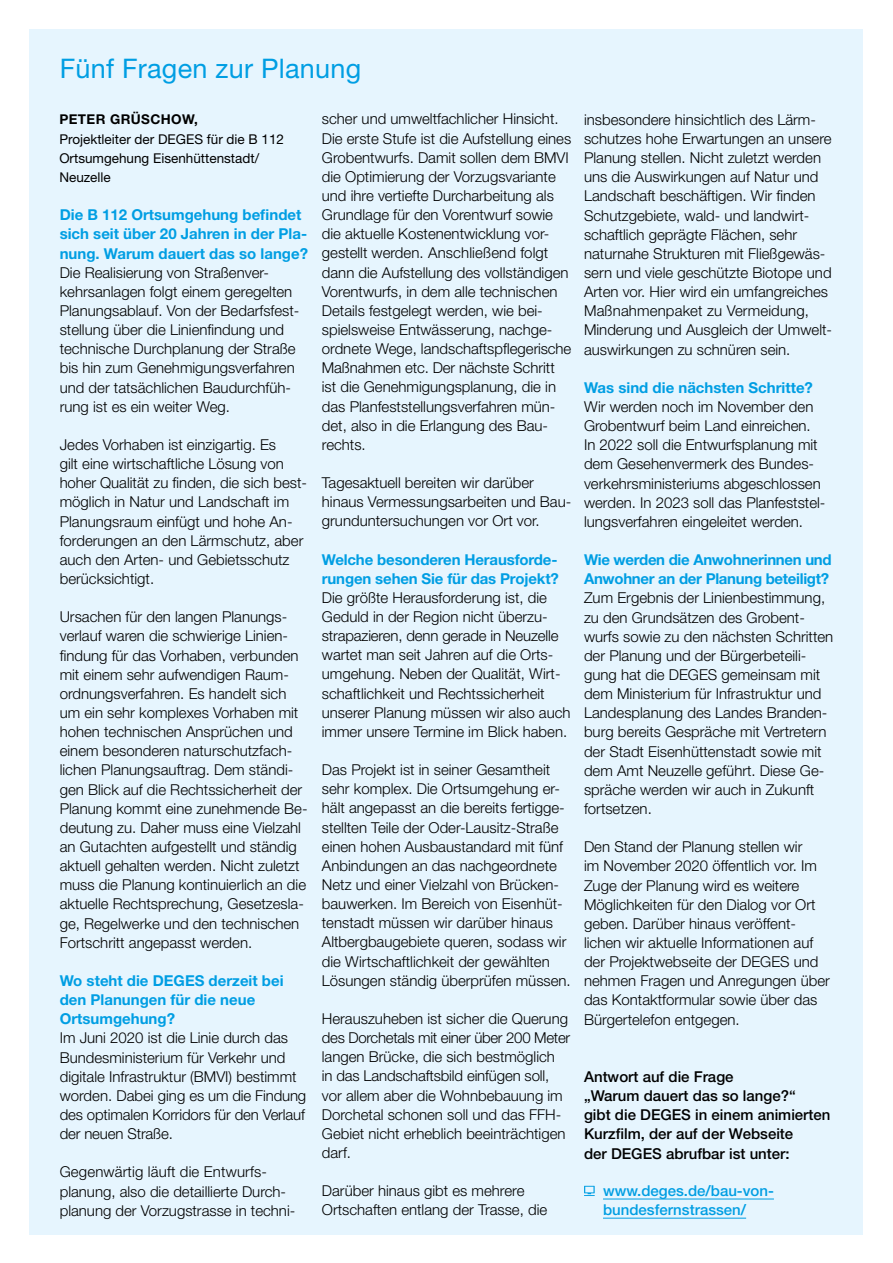
<style>
.page{position:relative;width:893px;height:1263px;background:#fff}
.page>*{position:absolute;margin:0;border:0;box-sizing:border-box;transform-origin:0 0}
.t1{font:27px "Helvetica Neue LT Std";letter-spacing:.01em;color:#009ee3}
.t2{font:300 15px/19.2px "Helvetica Neue LT Std";color:#000}
.t3{font:700 15px/19.2px "Helvetica Neue LT Std";color:#009ee3}
.t4{font:500 15px/19.2px "Helvetica Neue LT Std";color:#000}
.t5{font:700 15px/19.2px "Helvetica Neue LT Std";letter-spacing:-.02em;color:#009ee3}
.t6{font:500 15px/19.2px "Helvetica Neue LT Std";color:#009ee3}
.t7{font:13.5px/19.2px "Helvetica Neue LT Std";color:#000}
.t8{font:700 13.5px "Helvetica Neue LT Std";letter-spacing:.03em;color:#000}
</style>
<div class="page">
<div style="left:30px;top:29px;width:833px;height:1205px;background:#e6f5fe"></div>
<hr style="left:603px;top:1199px;width:171px;height:1px;background:#009ee3">
<hr style="left:603px;top:1218px;width:143px;height:1px;background:#009ee3">
<svg style="left:584px;top:1186px;width:11px;height:10px"></svg>
<h1 class="t1" style="left:60px;top:52px;width:303px">Fünf Fragen zur Planung</h1>
<p class="t2" style="left:322px;top:109px;width:251px">scher und umweltfachlicher Hinsicht.<br>Die erste Stufe ist die Aufstellung eines Grobentwurfs. Damit sollen dem BMVI die Optimierung der Vorzugsvariante und ihre vertiefte Durcharbeitung als Grundlage für den Vorentwurf sowie die aktuelle Kostenentwicklung vor&shy;gestellt werden. Anschließend folgt dann die Aufstellung des vollständigen Vorentwurfs, in dem alle technischen Details festgelegt werden, wie bei&shy;spielsweise Entwässerung, nachge&shy;ordnete Wege, landschaftspflegerische Maßnahmen etc. Der nächste Schritt ist die Genehmigungsplanung, die in das Planfeststellungsverfahren mün&shy;det, also in die Erlangung des Bau&shy;rechts.</p>
<p class="t2" style="left:322px;top:473px;width:251px">Tagesaktuell bereiten wir darüber hinaus Vermessungsarbeiten und Bau&shy;grunduntersuchungen vor Ort vor.</p>
<p class="t3" style="left:322px;top:549px;width:238px">Welche besonderen Herausforde&shy;rungen sehen Sie für das Projekt?</p>
<p class="t2" style="left:322px;top:588px;width:250px">Die größte Herausforderung ist, die Geduld in der Region nicht überzu&shy;strapazieren, denn gerade in Neuzelle wartet man seit Jahren auf die Orts&shy;umgehung. Neben der Qualität, Wirt&shy;schaftlichkeit und Rechtssicherheit unserer Planung müssen wir also auch immer unsere Termine im Blick haben.</p>
<p class="t2" style="left:322px;top:760px;width:250px">Das Projekt ist in seiner Gesamtheit sehr komplex. Die Ortsumgehung er&shy;hält angepasst an die bereits fertigge&shy;stellten Teile der Oder-Lausitz-Straße einen hohen Ausbaustandard mit fünf Anbindungen an das nachgeordnete Netz und einer Vielzahl von Brücken&shy;bauwerken. Im Bereich von Eisenhüt&shy;tenstadt müssen wir darüber hinaus Altbergbaugebiete queren, sodass wir die Wirtschaftlichkeit der gewählten Lösungen ständig überprüfen müssen.</p>
<p class="t2" style="left:322px;top:1009px;width:250px">Herauszuheben ist sicher die Querung des Dorchetals mit einer über 200 Meter langen Brücke, die sich bestmöglich<br>in das Landschaftsbild einfügen soll, vor allem aber die Wohnbebauung im Dorchetal schonen soll und das FFH-Gebiet nicht erheblich beeinträchtigen darf.</p>
<p class="t2" style="left:322px;top:1181px;width:227px">Darüber hinaus gibt es mehrere<br>Ortschaften entlang der Trasse, die</p>
<p class="t8" style="left:59px;top:111px;width:140px">PETER GRÜSCHOW,</p>
<p class="t7" style="left:59px;top:129px;width:226px">Projektleiter der DEGES für die B 112<br>Ortsumgehung Eisenhüttenstadt/<br>Neuzelle</p>
<p class="t3" style="left:60px;top:205px;width:250px">Die B 112 Ortsumgehung befindet sich seit über 20 Jahren in der Pla&shy;nung. Warum dauert das so lange?</p>
<p class="t2" style="left:60px;top:262px;width:241px">Die Realisierung von Straßenver&shy;kehrsanlagen folgt einem geregelten Planungsablauf. Von der Bedarfsfest&shy;stellung über die Linienfindung und technische Durchplanung der Straße bis hin zum Genehmigungsverfahren und der tatsächlichen Baudurchfüh&shy;rung ist es ein weiter Weg.</p>
<p class="t2" style="left:60px;top:435px;width:249px">Jedes Vorhaben ist einzigartig. Es<br>gilt eine wirtschaftliche Lösung von hoher Qualität zu finden, die sich best&shy;möglich in Natur und Landschaft im Planungsraum einfügt und hohe An&shy;forderungen an den Lärmschutz, aber auch den Arten- und Gebietsschutz berücksichtigt.</p>
<p class="t2" style="left:60px;top:607px;width:249px">Ursachen für den langen Planungs&shy;verlauf waren die schwierige Linien&shy;findung für das Vorhaben, verbunden mit einem sehr aufwendigen Raum&shy;ordnungsverfahren. Es handelt sich um ein sehr komplexes Vorhaben mit hohen technischen Ansprüchen und einem besonderen naturschutzfach&shy;lichen Planungsauftrag. Dem ständi&shy;gen Blick auf die Rechtssicherheit der Planung kommt eine zunehmende Be&shy;deutung zu. Daher muss eine Vielzahl an Gutachten aufgestellt und ständig aktuell gehalten werden. Nicht zuletzt muss die Planung kontinuierlich an die aktuelle Rechtsprechung, Gesetzesla&shy;ge, Regelwerke und den technischen Fortschritt angepasst werden.</p>
<p class="t3" style="left:60px;top:971px;width:225px">Wo steht die DEGES derzeit bei den Planungen für die neue<br>Ortsumgehung?</p>
<p class="t2" style="left:60px;top:1028px;width:248px">Im Juni 2020 ist die Linie durch das Bundesministerium für Verkehr und digitale Infrastruktur (BMVI) bestimmt worden. Dabei ging es um die Findung des optimalen Korridors für den Verlauf der neuen Straße.</p>
<p class="t2" style="left:60px;top:1162px;width:237px">Gegenwärtig läuft die Entwurfs&shy;planung, also die detaillierte Durch&shy;planung der Vorzugstrasse in techni-</p>
<p class="t2" style="left:584px;top:110px;width:250px">insbesondere hinsichtlich des Lärm&shy;schutzes hohe Erwartungen an unsere Planung stellen. Nicht zuletzt werden uns die Auswirkungen auf Natur und Landschaft beschäftigen. Wir finden Schutzgebiete, wald- und landwirt&shy;schaftlich geprägte Flächen, sehr naturnahe Strukturen mit Fließgewäs&shy;sern und viele geschützte Biotope und Arten vor. Hier wird ein umfangreiches Maßnahmenpaket zu Vermeidung, Minderung und Ausgleich der Umwelt&shy;auswirkungen zu schnüren sein.</p>
<p class="t3" style="left:584px;top:378px;width:230px">Was sind die nächsten Schritte?</p>
<p class="t2" style="left:584px;top:397px;width:243px">Wir werden noch im November den Grobentwurf beim Land einreichen.<br>In 2022 soll die Entwurfsplanung mit dem Gesehenvermerk des Bundes&shy;verkehrsministeriums abgeschlossen werden. In 2023 soll das Planfeststel&shy;lungsverfahren eingeleitet werden.</p>
<p class="t5" style="left:584px;top:550px;width:249px">Wie werden die Anwohnerinnen und<br>Anwohner an der Planung beteiligt?</p>
<p class="t2" style="left:584px;top:588px;width:251px">Zum Ergebnis der Linienbestimmung, zu den Grundsätzen des Grobent&shy;wurfs sowie zu den nächsten Schritten der Planung und der Bürgerbeteili&shy;gung hat die DEGES gemeinsam mit dem Ministerium für Infrastruktur und Landesplanung des Landes Branden&shy;burg bereits Gespräche mit Vertretern der Stadt Eisenhüttenstadt sowie mit dem Amt Neuzelle geführt. Diese Ge&shy;spräche werden wir auch in Zukunft fortsetzen.</p>
<p class="t2" style="left:584px;top:837px;width:247px">Den Stand der Planung stellen wir<br>im November 2020 öffentlich vor. Im Zuge der Planung wird es weitere Möglichkeiten für den Dialog vor Ort geben. Darüber hinaus veröffent&shy;lichen wir aktuelle Informationen auf der Projektwebseite der DEGES und nehmen Fragen und Anregungen über das Kontaktformular sowie über das Bürgertelefon entgegen.</p>
<p class="t4" style="left:584px;top:1067px;width:248px">Antwort auf die Frage<br>„Warum dauert das so lange?“<br>gibt die DEGES in einem animierten<br>Kurzfilm, der auf der Webseite<br>der DEGES abrufbar ist unter:</p>
<p class="t6" style="left:603px;top:1181px;width:172px">www.deges.de/bau-von&shy;bundesfernstrassen/</p>
</div>
